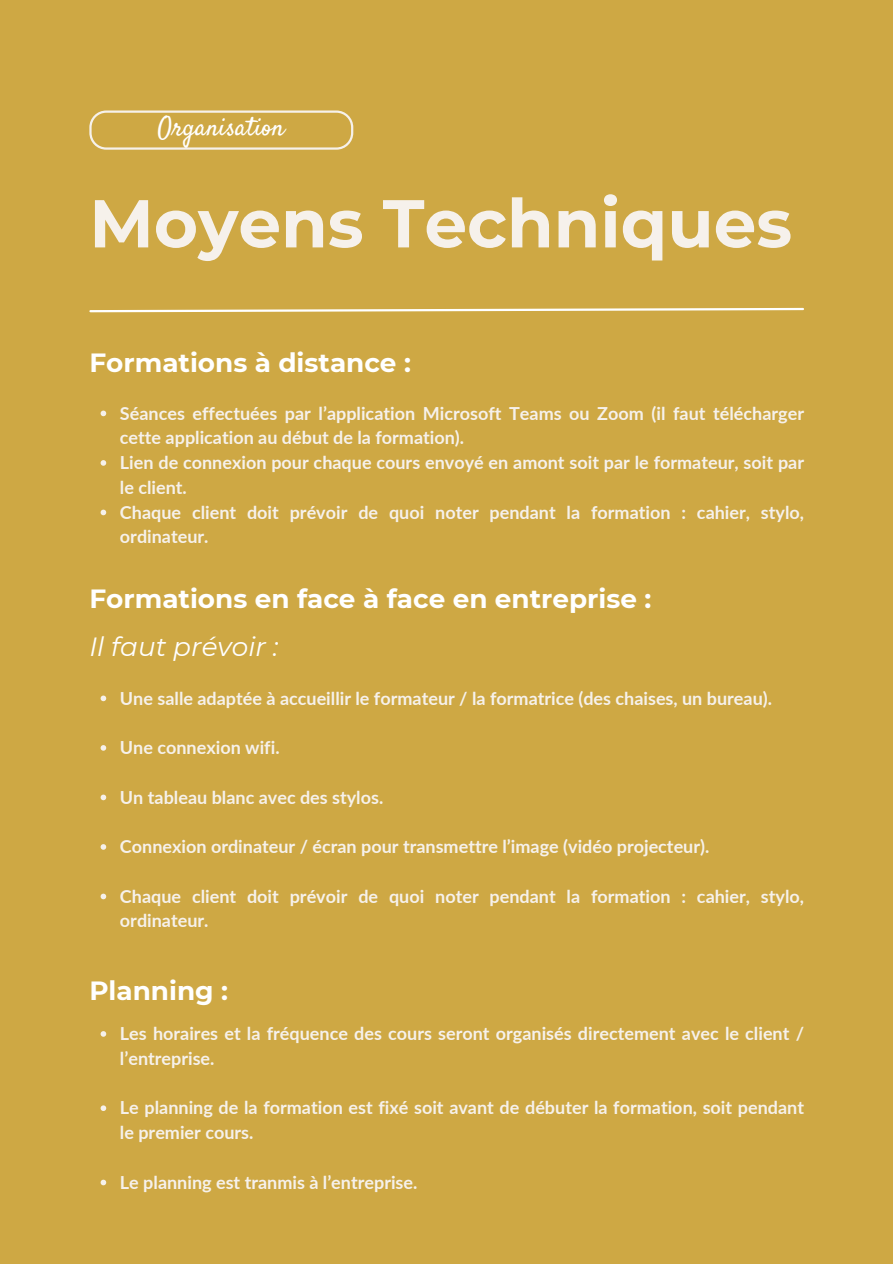
<style>
.page{position:relative;width:893px;height:1264px;background:#fff}
.page>*{position:absolute;margin:0;border:0;box-sizing:border-box;transform-origin:0 0}
.t1{font:700 67.5px "Montserrat";color:#f6f1eb}
.t2{font:700 26.25px "Montserrat";color:#fff}
.t3{font:italic 26.25px "Montserrat";color:#fff}
.t4{font:26.25px "Satisfy";color:#fff}
.t5{font:700 18px/24.8px "Lato";color:#f6f1eb}
</style>
<div class="page">
<div style="left:0;top:0;width:892px;height:1263px;background:#cea844"></div>
<svg style="left:89px;top:110px;width:264px;height:40px"></svg>
<svg style="left:89px;top:307px;width:715px;height:6px"></svg>
<svg style="left:101px;top:410px;width:5px;height:6px"></svg>
<svg style="left:101px;top:460px;width:5px;height:6px"></svg>
<svg style="left:101px;top:509px;width:5px;height:6px"></svg>
<svg style="left:101px;top:695px;width:5px;height:6px"></svg>
<svg style="left:101px;top:745px;width:5px;height:5px"></svg>
<svg style="left:101px;top:794px;width:5px;height:6px"></svg>
<svg style="left:101px;top:844px;width:5px;height:5px"></svg>
<svg style="left:101px;top:893px;width:5px;height:6px"></svg>
<svg style="left:101px;top:1031px;width:5px;height:5px"></svg>
<svg style="left:101px;top:1105px;width:5px;height:5px"></svg>
<svg style="left:101px;top:1179px;width:5px;height:6px"></svg>
<p class="t4" style="left:158px;top:110px;width:128px">Organisation</p>
<p class="t1" style="left:89px;top:182px;width:704px">Moyens Techniques</p>
<p class="t2" style="left:89px;top:346px;width:323px">Formations à distance :</p>
<p class="t5" style="left:120px;top:400px;width:685px">Séances effectuées par l’application Microsoft Teams ou Zoom (il faut télécharger cette application au début de la formation).</p>
<p class="t5" style="left:120px;top:450px;width:685px">Lien de connexion pour chaque cours envoyé en amont soit par le formateur, soit par le client.</p>
<p class="t5" style="left:120px;top:499px;width:685px">Chaque client doit prévoir de quoi noter pendant la formation : cahier, stylo, ordinateur.</p>
<p class="t2" style="left:89px;top:582px;width:563px">Formations en face à face en entreprise :</p>
<p class="t3" style="left:89px;top:630px;width:190px">Il faut prévoir :</p>
<p class="t5" style="left:120px;top:685px;width:653px">Une salle adaptée à accueillir le formateur / la formatrice (des chaises, un bureau).</p>
<p class="t5" style="left:120px;top:734px;width:161px">Une connexion wifi.</p>
<p class="t5" style="left:120px;top:784px;width:265px">Un tableau blanc avec des stylos.</p>
<p class="t5" style="left:120px;top:833px;width:591px">Connexion ordinateur / écran pour transmettre l’image (vidéo projecteur).</p>
<p class="t5" style="left:120px;top:883px;width:685px">Chaque client doit prévoir de quoi noter pendant la formation : cahier, stylo, ordinateur.</p>
<p class="t2" style="left:89px;top:974px;width:140px">Planning :</p>
<p class="t5" style="left:120px;top:1020px;width:685px">Les horaires et la fréquence des cours seront organisés directement avec le client / l’entreprise.</p>
<p class="t5" style="left:120px;top:1095px;width:685px">Le planning de la formation est fixé soit avant de débuter la formation, soit pendant le premier cours.</p>
<p class="t5" style="left:120px;top:1169px;width:299px">Le planning est tranmis à l’entreprise.</p>
</div>
